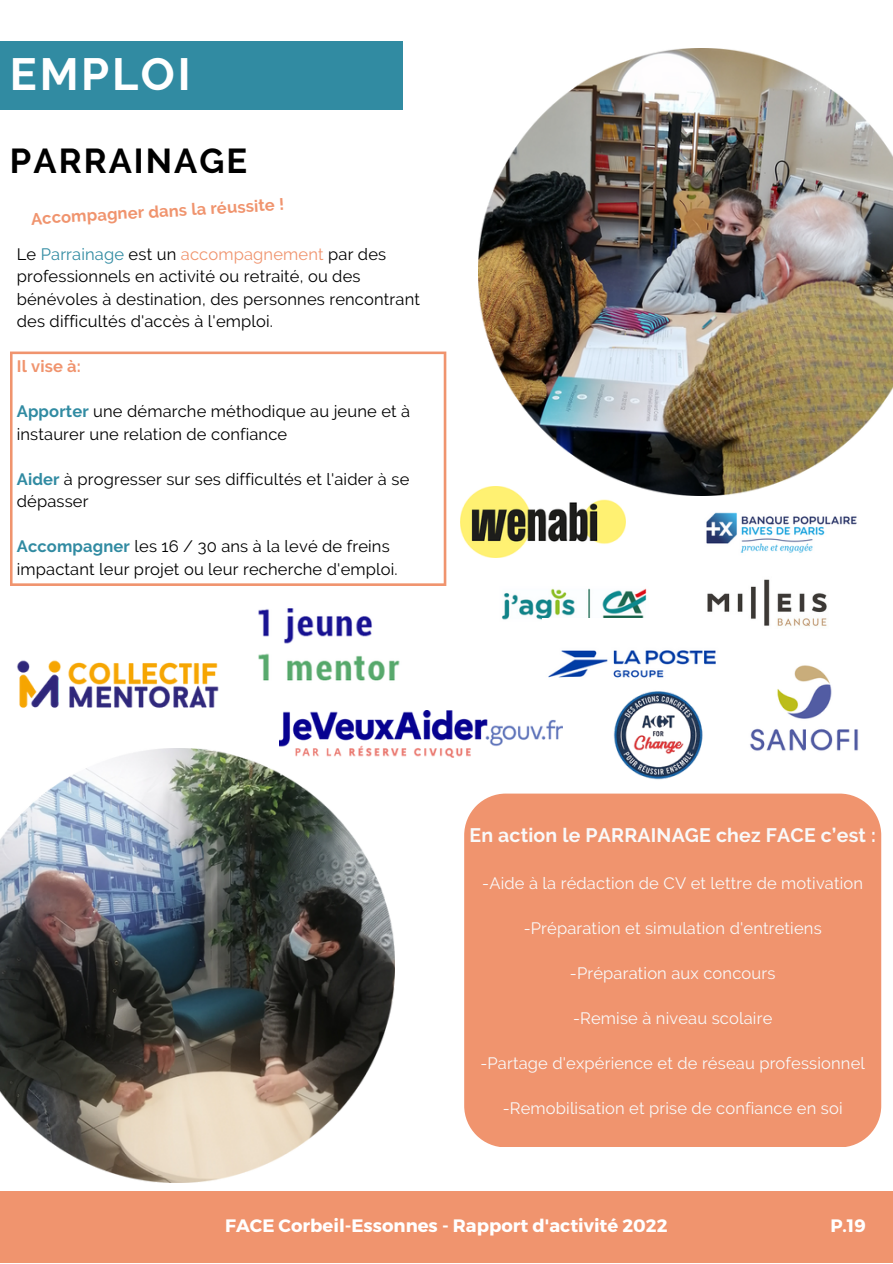
<style>
.page{position:relative;width:893px;height:1264px;background:#fff}
.page>*{position:absolute;margin:0;border:0;box-sizing:border-box;transform-origin:0 0}
.t1{font:700 45px "Raleway";letter-spacing:.06em;color:#fff}
.t2{font:700 34.5px "Raleway";letter-spacing:.06em;color:#000}
.t3{font:700 19.5px "Raleway";letter-spacing:.01em;color:#f9f9f9}
.t4{font:700 18px "Montserrat";color:#fff}
.t5{font:16.5px/22.5px "Raleway";letter-spacing:.01em;color:#000}
.t6{font:16.5px "Raleway";letter-spacing:.01em;color:#f9f9f9}
.t7{font:700 16.5px "Raleway";letter-spacing:.01em;color:#f0946e}
.s1{color:#318ba2}
.s2{color:#f0946e}
.s3{font-weight:700;color:#318ba2}
</style>
<div class="page">
<img style="left:492px;top:557px;width:155px;height:63px">
<img style="left:258px;top:577px;width:195px;height:134px">
<div style="left:0;top:41px;width:403px;height:68px;background:#318ba2"></div>
<div style="left:0;top:1190px;width:892px;height:72px;background:#f0946e"></div>
<svg style="left:10px;top:351px;width:436px;height:235px"></svg>
<div style="left:464px;top:793px;width:417px;height:354px;background:#f0946e"></div>
<img style="left:17px;top:660px;width:202px;height:48px">
<img style="left:460px;top:490px;width:165px;height:67px">
<img style="left:701px;top:495px;width:156px;height:58px">
<img style="left:707px;top:579px;width:120px;height:48px">
<img style="left:542px;top:618px;width:179px;height:60px">
<img style="left:750px;top:665px;width:109px;height:86px">
<img style="left:596px;top:671px;width:125px;height:124px">
<img style="left:279px;top:711px;width:283px;height:46px">
<img style="left:478px;top:49px;width:414px;height:446px">
<img style="left:0;top:748px;width:394px;height:434px">
<p class="t1" style="left:10px;top:48px;width:182px">EMPLOI</p>
<p class="t2" style="left:10px;top:141px;width:239px">PARRAINAGE</p>
<p class="t7" style="left:31px;top:208px;width:255px;rotate:-3deg">Accompagner dans la réussite !</p>
<p class="t5" style="left:17px;top:243px;width:404px">Le <span class="s1">Parrainage</span> est un <span class="s2">accompagnement</span> par des professionnels en activité ou retraité, ou des bénévoles à destination, des personnes rencontrant des difficultés d'accès à l'emploi.</p>
<p class="t7" style="left:17px;top:357px;width:66px">Il vise à:</p>
<p class="t5" style="left:17px;top:400px;width:395px"><span class="s3">Apporter</span> une démarche méthodique au jeune et à instaurer une relation de confiance</p>
<p class="t5" style="left:17px;top:467px;width:394px"><span class="s3">Aider</span> à progresser sur ses difficultés et l'aider à se dépasser</p>
<p class="t5" style="left:17px;top:535px;width:382px"><span class="s3">Accompagner</span> les 16 / 30 ans à la levé de freins impactant leur projet ou leur recherche d'emploi.</p>
<p class="t3" style="left:469px;top:824px;width:408px">En action le PARRAINAGE chez FACE c’est :</p>
<p class="t6" style="left:482px;top:873px;width:382px">-Aide à la rédaction de CV et lettre de motivation</p>
<p class="t6" style="left:523px;top:918px;width:299px">-Préparation et simulation d'entretiens</p>
<p class="t6" style="left:570px;top:963px;width:207px">-Préparation aux concours</p>
<p class="t6" style="left:573px;top:1008px;width:201px">-Remise à niveau scolaire</p>
<p class="t6" style="left:480px;top:1052px;width:386px">-Partage d'expérience et de réseau professionnel</p>
<p class="t6" style="left:502px;top:1097px;width:341px">-Remobilisation et prise de confiance en soi</p>
<p class="t4" style="left:225px;top:1213px;width:444px">FACE Corbeil-Essonnes - Rapport d'activité 2022</p>
<p class="t4" style="left:830px;top:1213px;width:37px">P.19</p>
</div>
